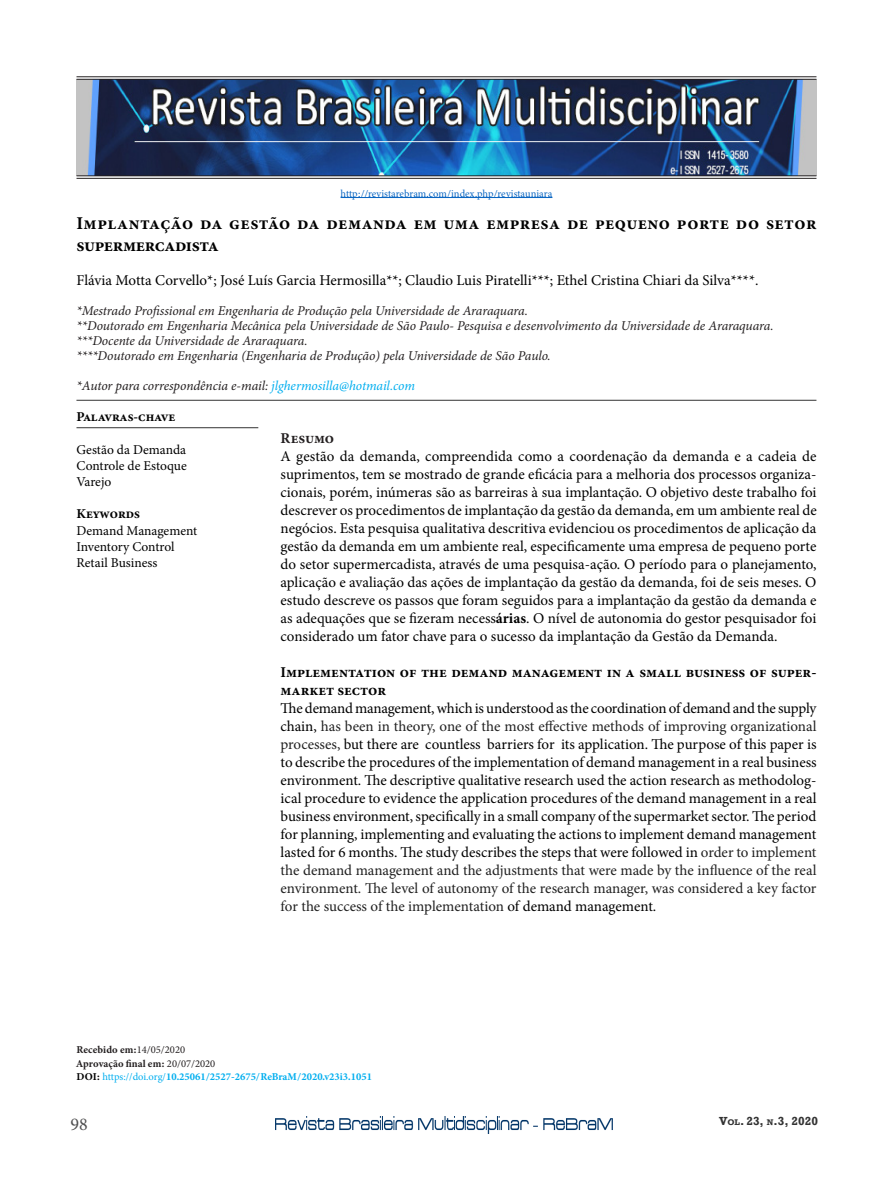
<style>
.page{position:relative;width:893px;height:1191px;background:#fff}
.page>*{position:absolute;margin:0;border:0;box-sizing:border-box;transform-origin:0 0}
.t1{font:700 18px/21.6px "Minion Pro";letter-spacing:.02em;color:#000}
.t2{font:18px "Minion Pro";color:#4f4f50}
.t3{font:15px/18px "Minion Pro";color:#000;text-align:justify}
.t4{font:700 15px/18px "Minion Pro";color:#000}
.t5{font:700 15px "Minion Pro";letter-spacing:-.005em;color:#231f20}
.t6{font:italic 13.5px/15px "Minion Pro";letter-spacing:-.005em;color:#231f20}
.t7{font:13.5px/16.2px "Minion Pro";letter-spacing:-.005em;color:#000;text-align:justify}
.t8{font:700 13.5px "Minion 3";letter-spacing:.02em;color:#000}
.t9{font:700 12px "Rockwell";color:#333}
.t10{font:700 10.5px/13.5px "Minion 3";color:#00aeef}
.t11{font:10.5px "Minion 3";letter-spacing:-.005em;color:#0563c1}
.s1{color:#00aeef}
.s2{font-weight:700}
.s3{color:#212121}
.s4{color:#231f20}
.s5{font-weight:400;color:#231f20}
.s6{color:#000}
.s7{font-family:"Minion Pro";font-weight:400}
.s8{font-size:8.4px}
</style>
<div class="page">
<img style="left:275px;top:1116px;width:338px;height:17px">
<hr style="left:341px;top:197px;width:211px;height:1px;background:#0563c1">
<hr style="left:76px;top:400px;width:740px;height:1px;background:#333">
<hr style="left:76px;top:427px;width:182px;height:1px;background:#333">
<img style="left:76px;top:80px;width:740px;height:96px">
<hr style="left:76px;top:76px;width:740px;height:1px;background:#231f20">
<hr style="left:76px;top:79px;width:740px;height:1px;background:#231f20">
<hr style="left:76px;top:176px;width:740px;height:1px;background:#231f20">
<hr style="left:76px;top:178px;width:740px;height:1px;background:#231f20">
<p class="t11" style="left:341px;top:186px;width:213px">http://revistarebram.com/index.php/revistauniara</p>
<p class="t1" style="left:76px;top:212px;width:742px">Implantação da gestão da demanda em uma empresa de pequeno porte do setor supermercadista</p>
<p class="t3" style="left:76px;top:271px;width:683px">Flávia Motta Corvello*; José Luís Garcia Hermosilla**; Claudio Luis Piratelli***; Ethel Cristina Chiari da Silva****.</p>
<p class="t6" style="left:76px;top:303px;width:699px">*Mestrado Profissional em Engenharia de Produção pela Universidade de Araraquara.<br>**Doutorado em Engenharia Mecânica pela Universidade de São Paulo- Pesquisa e desenvolvimento da Universidade de Araraquara. ***Docente da Universidade de Araraquara.<br>****Doutorado em Engenharia (Engenharia de Produção) pela Universidade de São Paulo.</p>
<p class="t6" style="left:76px;top:378px;width:340px">*Autor para correspondência e-mail: <span class="s1">jlghermosilla@hotmail.com</span></p>
<p class="t8" style="left:76px;top:407px;width:100px">Palavras-chave</p>
<p class="t7" style="left:76px;top:441px;width:112px">Gestão da Demanda Controle de Estoque Varejo</p>
<p class="t8" style="left:76px;top:504px;width:65px">Keywords</p>
<p class="t7" style="left:76px;top:522px;width:122px;text-align:left">Demand Management<br>Inventory Control<br>Retail Business</p>
<p class="t5" style="left:281px;top:428px;width:55px">Resumo</p>
<p class="t3" style="left:281px;top:447px;width:538px">A gestão da demanda, compreendida como a coordenação da demanda e a cadeia de suprimentos, tem se mostrado de grande eficácia para a melhoria dos processos organiza&shy;cionais, porém, inúmeras são as barreiras à sua implantação. O objetivo deste trabalho foi descrever os procedimentos de implantação da gestão da demanda, em um ambiente real de negócios. Esta pesquisa qualitativa descritiva evidenciou os procedimentos de aplicação da gestão da demanda em um ambiente real, especificamente uma empresa de pequeno porte do setor supermercadista, através de uma pesquisa-ação. O período para o planejamento, aplicação e avaliação das ações de implantação da gestão da demanda, foi de seis meses. O estudo descreve os passos que foram seguidos para a implantação da gestão da demanda e as adequações que se fizeram necess<span class="s2">árias</span>. O nível de autonomia do gestor pesquisador foi considerado um fator chave para o sucesso da implantação da Gestão da Demanda.</p>
<p class="t4" style="left:281px;top:663px;width:537px">Implementation of the demand management in a small business of super&shy;market sector</p>
<p class="t3" style="left:281px;top:699px;width:537px">The demand management, which is understood as the coordination of demand and the supply chain, <span class="s3">has been in theory, one of the most effective methods of improving organizational processes,</span> but there are countless barriers for its application. The purpose of this paper is to describe the procedures of the implementation of demand management in a real business environment. The descriptive qualitative research used the action research as methodolog&shy;ical procedure to evidence the application procedures of the demand management in a real business environment, specifically in a small company of the supermarket sector. The period for planning, implementing and evaluating the actions to implement demand management lasted for 6 months. The study describes the steps that were followed in <span class="s3">order to implement the demand management and the adjustments that were made by the influence of the real environment. The level of autonomy of the research manager, was considered a key factor for the success of the implementation</span> of demand management.</p>
<p class="t10" style="left:76px;top:1043px;width:297px"><span class="s4">Recebido em:</span><span class="s5">14/05/2020<br></span><span class="s4">Aprovação final em:</span> <span class="s5">20/07/2020<br></span><span class="s6">DOI:</span> <span class="s7">https://doi.org/</span>10.25061/2527-2675/ReBraM/2020.v23i3.1051</p>
<p class="t2" style="left:71px;top:1111px;width:19px">98</p>
<p class="t9" style="left:719px;top:1113px;width:101px">V<span class="s8">ol</span>. 23, <span class="s8">n</span>.3, 2020</p>
</div>
